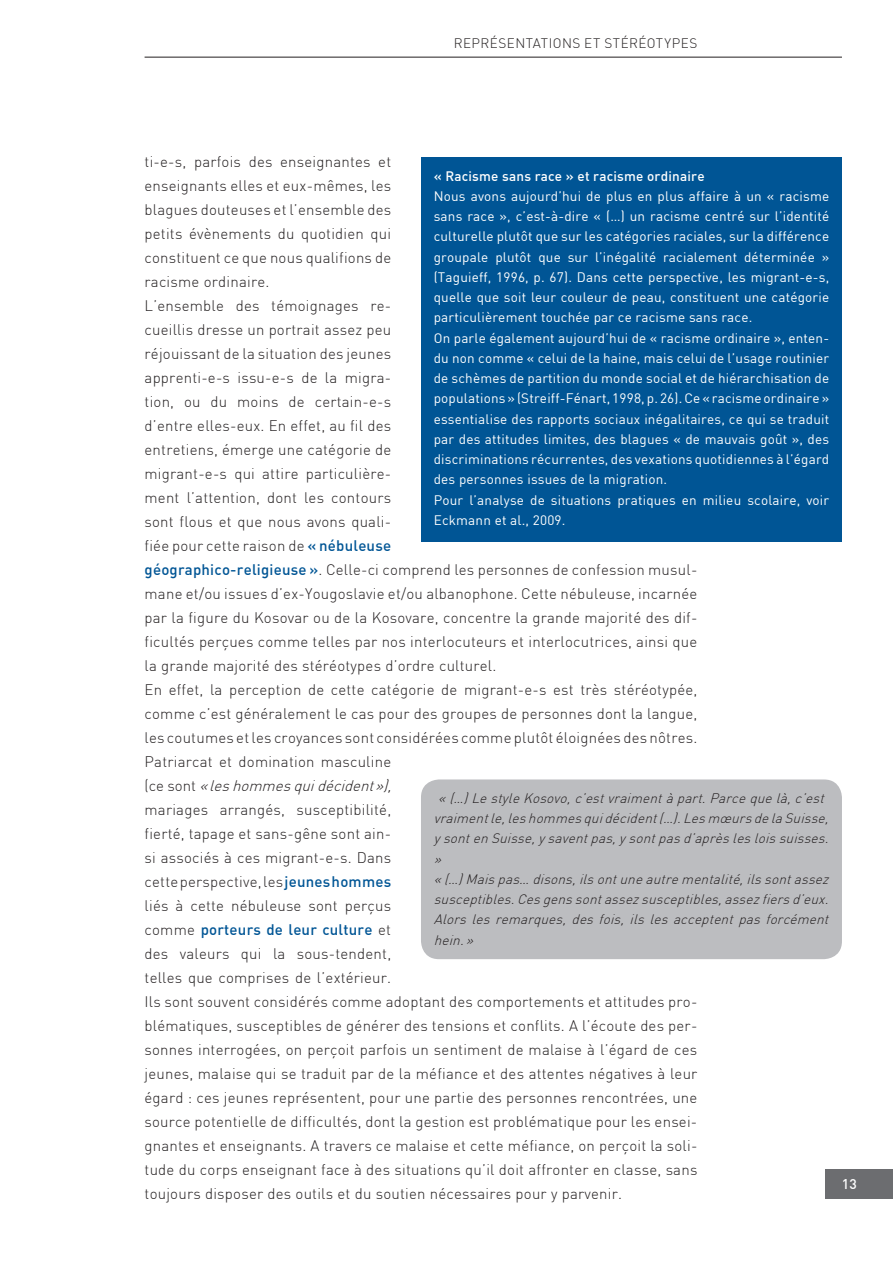
<style>
.page{position:relative;width:893px;height:1263px;background:#fff}
.page>*{position:absolute;margin:0;border:0;box-sizing:border-box;transform-origin:0 0}
.t1{font:300 15px/24px "DIN";letter-spacing:.015em;color:#231f20}
.t2{font:500 13.8px "DIN";color:#fff}
.t3{font:13.5px/20.2px "DIN";letter-spacing:.015em;color:#fff}
.t4{font:italic 300 13.5px/20.2px "DIN";letter-spacing:.015em;color:#231f20}
.t5{font:500 13.5px "DIN";letter-spacing:.015em;color:#fff}
.t6{font:300 13.5px "DIN";letter-spacing:.03em;color:#231f20}
.s1{font-weight:500;color:#005595}
.s2{font-style:italic}
</style>
<div class="page">
<div style="left:825px;top:1169px;width:68px;height:30px;background:#6c6d70"></div>
<hr style="left:145px;top:57px;width:697px;height:1px;background:#231f20">
<div style="left:421px;top:157px;width:421px;height:385px;background:#005595"></div>
<div style="left:421px;top:779px;width:421px;height:180px;background:#bcbdc0;border-radius:18px"></div>
<p class="t6" style="left:454px;top:35px;width:245px">Représentations et stéréotypes</p>
<p class="t1" style="left:145px;top:150px;width:554px">ti-e-s, parfois des enseignantes et<br>enseignants elles et eux-mêmes, les<br>blagues douteuses et l’ensemble des<br>petits évènements du quotidien qui<br>constituent ce que nous qualifions de<br>racisme ordinaire.<br>L’ensemble des témoignages re-<br>cueillis dresse un portrait assez peu<br>réjouissant de la situation des jeunes<br>apprenti-e-s issu-e-s de la migra-<br>tion, ou du moins de certain-e-s<br>d’entre elles-eux. En effet, au fil des<br>entretiens, émerge une catégorie de<br>migrant-e-s qui attire particulière-<br>ment l’attention, dont les contours<br>sont flous et que nous avons quali-<br>fiée pour cette raison de <span class="s1">« nébuleuse<br>géographico-religieuse »</span>. Celle-ci comprend les personnes de confession musul&shy;mane et/ou issues d’ex-Yougoslavie et/ou albanophone. Cette nébuleuse, incarnée par la figure du Kosovar ou de la Kosovare, concentre la grande majorité des dif&shy;ficultés perçues comme telles par nos interlocuteurs et interlocutrices, ainsi que la grande majorité des stéréotypes d’ordre culturel.<br>En effet, la perception de cette catégorie de migrant-e-s est très stéréotypée, comme c’est généralement le cas pour des groupes de personnes dont la langue, les coutumes et les croyances sont considérées comme plutôt éloignées des nôtres.<br>Patriarcat et domination masculine<br>( c e s o n t <span class="s2">«leshommesquidécident»),<br></span>mariages arrangés, susceptibilité,<br>fierté, tapage et sans-gêne sont ain-<br>si associés à ces migrant-e-s. Dans<br>cette perspective, les <span class="s1">jeunes hommes<br></span>liés à cette nébuleuse sont perçus<br>comme <span class="s1">porteurs de leur culture</span> et<br>des valeurs qui la sous-tendent,<br>telles que comprises de l’extérieur.<br>I ls sont souvent considérés comme adoptant des comportements et attitudes pro&shy;blématiques, susceptibles de générer des tensions et conflits. A l’écoute des per&shy;sonnes interrogées, on perçoit parfois un sentiment de malaise à l’égard de ces jeunes, malaise qui se traduit par de la méfiance et des attentes négatives à leur égard : ces jeunes représentent, pour une partie des personnes rencontrées, une source potentielle de difficultés, dont la gestion est problématique pour les ensei&shy;gnantes et enseignants. A travers ce malaise et cette méfiance, on perçoit la soli&shy;tude du corps enseignant face à des situations qu’il doit affronter en classe, sans toujours disposer des outils et du soutien nécessaires pour y parvenir.</p>
<p class="t5" style="left:434px;top:167px;width:272px">« Racisme sans race » et racisme ordinaire</p>
<p class="t3" style="left:434px;top:186px;width:397px">Nous avons aujourd’hui de plus en plus affaire à un « racisme sans race », c’est-à-dire « (…) un racisme centré sur l’identité culturelle plutôt que sur les catégories raciales, sur la différence groupale plutôt que sur l’inégalité racialement déterminée » (Taguieff, 1996, p. 67). Dans cette perspective, les migrant-e-s, quelle que soit leur couleur de peau, constituent une catégorie particulièrement touchée par ce racisme sans race.<br>On parle également aujourd’hui de « racisme ordinaire », enten&shy;du non comme « celui de la haine, mais celui de l’usage routinier de schèmes de partition du monde social et de hiérarchisation de populations » (Streiff-Fénart, 1998, p. 26). Ce « racisme ordinaire » essentialise des rapports sociaux inégalitaires, ce qui se traduit par des attitudes limites, des blagues « de mauvais goût », des discriminations récurrentes, des vexations quotidiennes à l’égard des personnes issues de la migration.<br>Pour l’analyse de situations pratiques en milieu scolaire, voir Eckmann et al., 2009.</p>
<p class="t4" style="left:434px;top:788px;width:400px;text-indent:4px">«(…)LestyleKosovo,c’estvraimentàpart.Parcequelà,c’est vraimentle,leshommesquidécident(…).LesmœursdelaSuisse, ysontenSuisse,ysaventpas,ysontpasd’aprèslesloissuisses. »<br>«(…)Maispas… disons,ilsontuneautrementalité,ilssontassez susceptibles.Cesgenssontassezsusceptibles,assezfiersd’eux.<br>Alors les remarques, des fois, ils les acceptent pas forcément hein. »</p>
<p class="t2" style="left:842px;top:1175px;width:16px">13</p>
</div>
